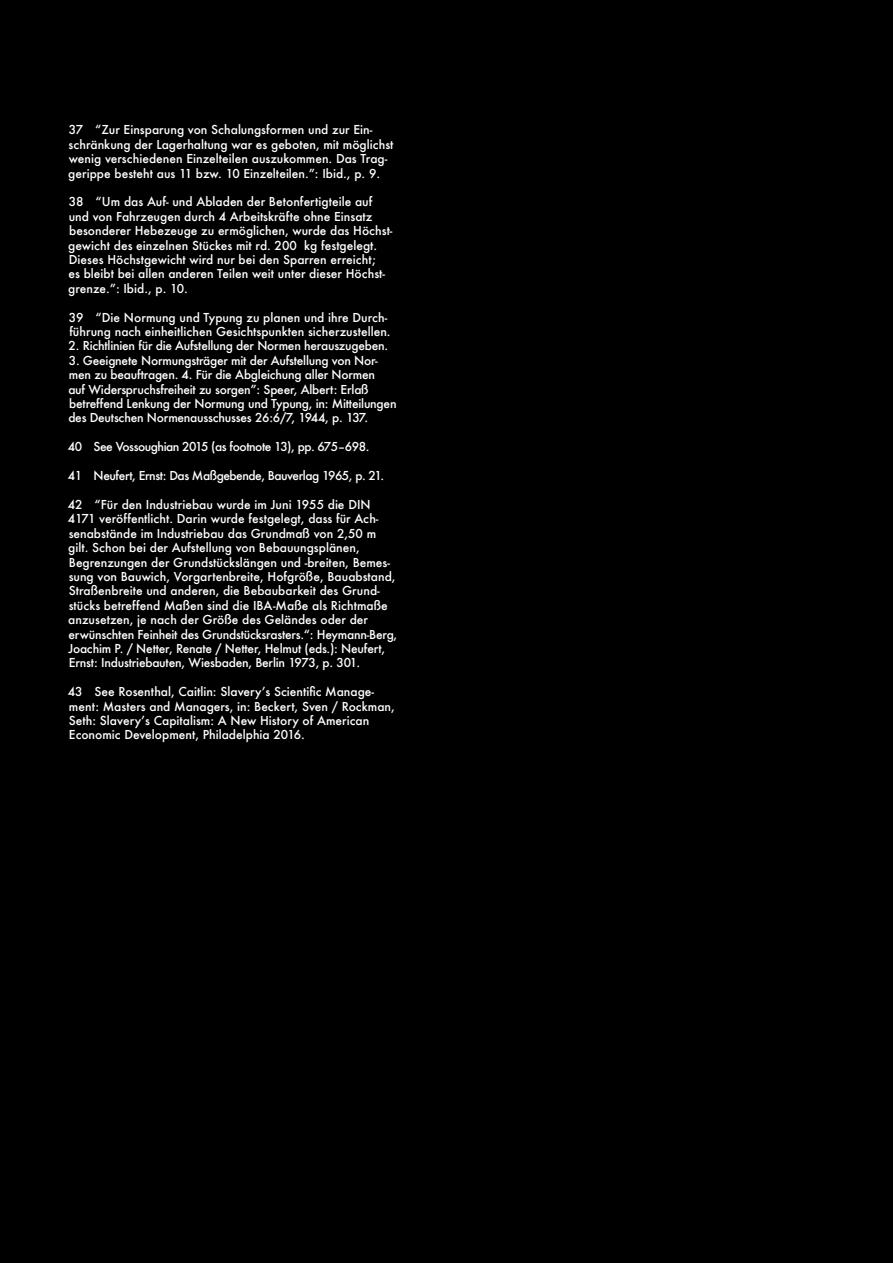
<style>
.page{position:relative;width:893px;height:1263px;background:#000}
.page>*{position:absolute;margin:0;border:0;box-sizing:border-box;transform-origin:0 0}
.Endnote_text{font:500 12px/14.4px "Futura";color:#fff}
.Endnote_text-2{font:500 12px/14.4px "Futura";letter-spacing:-.02em;color:#fff}
.Endnote_text-3{font:500 12px "Futura";letter-spacing:-.04em;color:#fff}
</style>
<div class="page">
<p class="Endnote_text" style="left:68px;top:123px;width:327px">37 “Zur Einsparung von Schalungsformen und zur Ein&shy;schränkung der Lagerhaltung war es geboten, mit möglichst wenig verschiedenen Einzelteilen auszukommen. Das Trag&shy;gerippe besteht aus 11 bzw. 10 Einzelteilen.”: Ibid., p. 9.</p>
<p class="Endnote_text" style="left:68px;top:195px;width:326px">38 “Um das Auf- und Abladen der Betonfertigteile auf und von Fahrzeugen durch 4 Arbeitskräfte ohne Einsatz besonderer Hebezeuge zu ermöglichen, wurde das Höchst&shy;gewicht des einzelnen Stückes mit rd. 200 kg festgelegt.<br>Dieses Höchstgewicht wird nur bei den Sparren erreicht;<br>es bleibt bei allen anderen Teilen weit unter dieser Höchst&shy;grenze.”: Ibid., p. 10.</p>
<p class="Endnote_text" style="left:69px;top:310px;width:323px">39 “Die Normung und Typung zu planen und ihre Durch&shy;führung nach einheitlichen Gesichtspunkten sicherzustellen.</p>
<p class="Endnote_text-2" style="left:69px;top:339px;width:321px">2. Richtlinien für die Aufstellung der Normen herauszugeben.</p>
<p class="Endnote_text-2" style="left:68px;top:353px;width:330px">3. Geeignete Normungsträger mit der Aufstellung von Nor&shy;men zu beauftragen. 4. Für die Abgleichung aller Normen<br>auf Widerspruchsfreiheit zu sorgen”: Speer, Albert: Erlaß betreffend Lenkung der Normung und Typung, in: Mitteilungen des Deutschen Normenausschusses 26:6/7, 1944, p. 137.</p>
<p class="Endnote_text-3" style="left:68px;top:439px;width:303px">40 See Vossoughian 2015 (as footnote 13), pp. 675–698.</p>
<p class="Endnote_text-3" style="left:68px;top:467px;width:318px">41 Neufert, Ernst: Das Maßgebende, Bauverlag 1965, p. 21.</p>
<p class="Endnote_text" style="left:68px;top:497px;width:331px">42 “Für den Industriebau wurde im Juni 1955 die DIN 4171 veröffentlicht. Darin wurde festgelegt, dass für Ach&shy;senabstände im Industriebau das Grundmaß von 2,50 m gilt. Schon bei der Aufstellung von Bebauungsplänen, Begrenzungen der Grundstückslängen und -breiten, Bemes&shy;sung von Bauwich, Vorgartenbreite, Hofgröße, Bauabstand, Straßenbreite und anderen, die Bebaubarkeit des Grund&shy;stücks betreffend Maßen sind die IBA-Maße als Richtmaße anzusetzen, je nach der Größe des Geländes oder der erwünschten Feinheit des Grundstücksrasters.“: Heymann-Berg, Joachim P. / Netter, Renate / Netter, Helmut (eds.): Neufert, Ernst: Industriebauten, Wiesbaden, Berlin 1973, p. 301.</p>
<p class="Endnote_text" style="left:68px;top:684px;width:329px">43 See Rosenthal, Caitlin: Slavery’s Scientific Manage&shy;ment: Masters and Managers, in: Beckert, Sven / Rockman, Seth: Slavery’s Capitalism: A New History of American Economic Development, Philadelphia 2016.</p>
</div>
